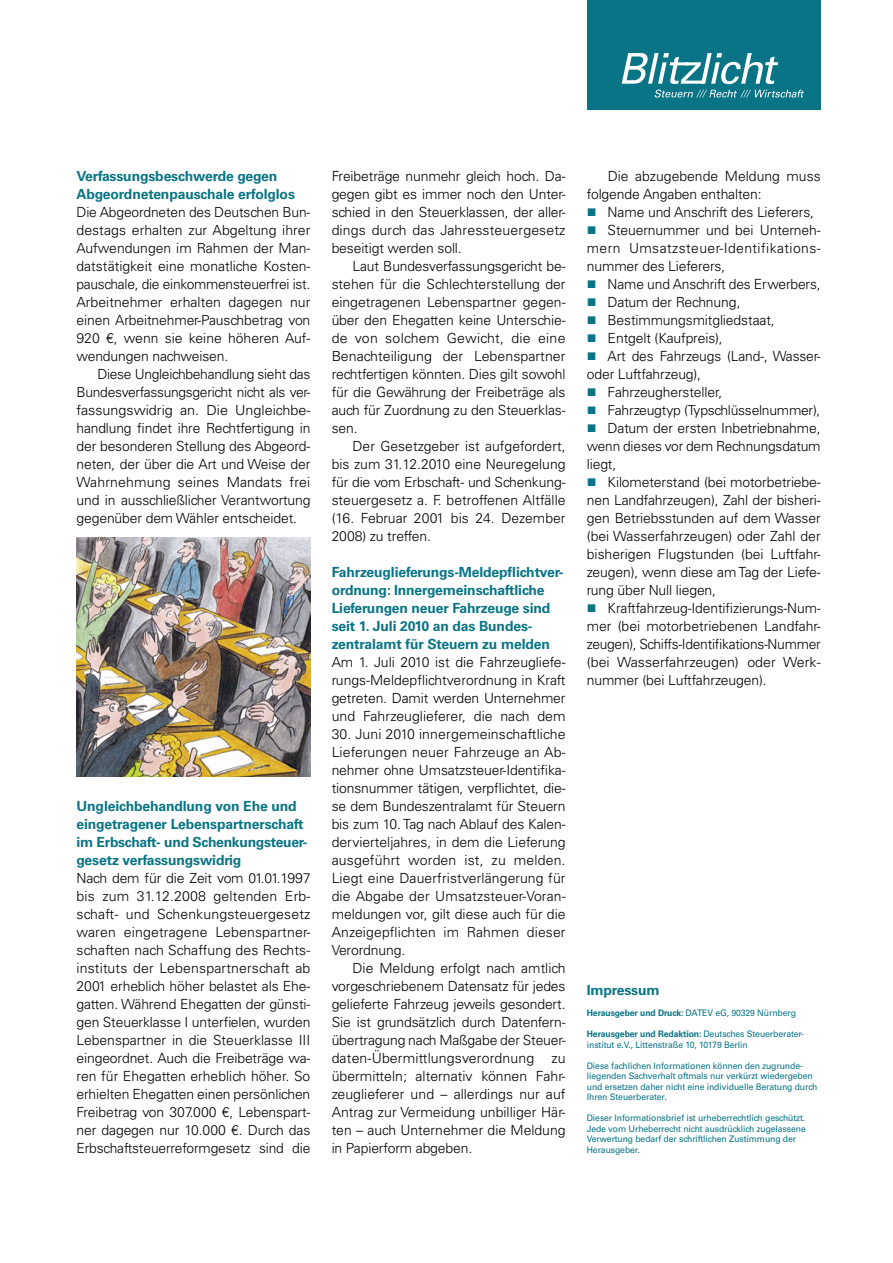
<style>
.page{position:relative;width:893px;height:1263px;background:#fff}
.page>*{position:absolute;margin:0;border:0;box-sizing:border-box;transform-origin:0 0}
.t1{font:300 13.95px/18px "Univers LT Std";letter-spacing:-.01em;color:#000}
.t2{font:700 13.95px/18px "Univers LT Std";letter-spacing:-.01em;color:#087485}
.t3{font:300 13.95px "Univers LT Std";letter-spacing:.01em;color:#000}
.t4{font:300 13.95px "Univers LT Std";letter-spacing:.03em;color:#000}
.t5{font:300 13.95px "Univers LT Std";letter-spacing:.02em;color:#000}
.t6{font:300 13.65px "Univers LT Std";letter-spacing:-.02em;color:#000}
.t7{font:9px/10.5px "Univers LT Std";letter-spacing:-.01em;color:#087485;scale:.96 1}
.s1{font-weight:700;color:#087485}
.s2{font-weight:300;color:#000}
.s3{font-weight:700}
</style>
<div class="page">
<div style="left:587px;top:0;width:234px;height:110px;background:#087485"></div>
<svg style="left:622px;top:53px;width:156px;height:31px"></svg>
<svg style="left:655px;top:90px;width:149px;height:8px"></svg>
<img style="left:77px;top:537px;width:233px;height:240px">
<p class="t2" style="left:77px;top:167px;width:202px">Verfassungsbeschwerde gegen</p>
<p class="t2" style="left:77px;top:185px;width:220px">Abgeordnetenpauschale erfolglos</p>
<p class="t1" style="left:77px;top:203px;width:235px">Die Abgeordneten des Deutschen Bun-</p>
<p class="t1" style="left:77px;top:221px;width:235px">destags erhalten zur Abgeltung ihrer</p>
<p class="t1" style="left:77px;top:239px;width:235px">Aufwendungen im Rahmen der Man-</p>
<p class="t1" style="left:77px;top:257px;width:235px">datstätigkeit eine monatliche Kosten-</p>
<p class="t1" style="left:77px;top:275px;width:235px">pauschale, die einkommensteuerfrei ist.</p>
<p class="t1" style="left:77px;top:293px;width:235px">Arbeitnehmer erhalten dagegen nur</p>
<p class="t1" style="left:77px;top:311px;width:235px">einen Arbeitnehmer-Pauschbetrag von</p>
<p class="t1" style="left:77px;top:329px;width:235px">920 €, wenn sie keine höheren Auf-</p>
<p class="t1" style="left:77px;top:347px;width:153px">wendungen nachweisen.</p>
<p class="t1" style="left:97px;top:365px;width:215px">Diese Ungleichbehandlung sieht das</p>
<p class="t1" style="left:77px;top:383px;width:235px">Bundesverfassungsgericht nicht als ver-</p>
<p class="t1" style="left:77px;top:401px;width:235px">fassungswidrig an. Die Ungleichbe-</p>
<p class="t1" style="left:77px;top:419px;width:235px">handlung findet ihre Rechtfertigung in</p>
<p class="t1" style="left:77px;top:437px;width:235px">der besonderen Stellung des Abgeord-</p>
<p class="t1" style="left:77px;top:455px;width:235px">neten, der über die Art und Weise der</p>
<p class="t3" style="left:77px;top:473px;width:235px">Wahrnehmung seines Mandats frei</p>
<p class="t1" style="left:77px;top:491px;width:235px">und in ausschließlicher Verantwortung</p>
<p class="t1" style="left:77px;top:509px;width:222px">gegenüber dem Wähler entscheidet.</p>
<p class="t1" style="left:77px;top:797px;width:235px"><span class="s1">Ungleichbehandlung von Ehe und eingetragener Lebenspartnerschaft im Erbschaft- und Schenkungsteuer&shy;gesetz verfassungswidrig<br></span>Nach dem für die Zeit vom 01.01.1997 bis zum 31.12.2008 geltenden Erb&shy;schaft- und Schenkungsteuergesetz waren eingetragene Lebenspartner&shy;schaften nach Schaffung des Rechts&shy;instituts der Lebenspartnerschaft ab 2001 erheblich höher belastet als Ehe&shy;gatten. Während Ehegatten der günsti&shy;gen Steuerklasse I unterfielen, wurden Lebenspartner in die Steuerklasse III eingeordnet. Auch die Freibeträge wa&shy;ren für Ehegatten erheblich höher. So erhielten Ehegatten einen persönlichen Freibetrag von 307.000 €, Lebenspart&shy;ner dagegen nur 10.000 €. Durch das Erbschaftsteuerreformgesetz sind die</p>
<p class="t1" style="left:332px;top:167px;width:235px">Freibeträge nunmehr gleich hoch. Da-</p>
<p class="t1" style="left:332px;top:185px;width:235px">gegen gibt es immer noch den Unter-</p>
<p class="t1" style="left:332px;top:203px;width:235px">schied in den Steuerklassen, der aller-</p>
<p class="t3" style="left:332px;top:221px;width:235px">dings durch das Jahressteuergesetz</p>
<p class="t1" style="left:332px;top:239px;width:132px">beseitigt werden soll.</p>
<p class="t1" style="left:352px;top:257px;width:215px">Laut Bundesverfassungsgericht be-</p>
<p class="t1" style="left:332px;top:275px;width:235px">stehen für die Schlechterstellung der</p>
<p class="t1" style="left:332px;top:293px;width:235px">eingetragenen Lebenspartner gegen-</p>
<p class="t1" style="left:332px;top:311px;width:235px">über den Ehegatten keine Unterschie-</p>
<p class="t5" style="left:332px;top:329px;width:235px">de von solchem Gewicht, die eine</p>
<p class="t1" style="left:332px;top:347px;width:235px">Benachteiligung der Lebenspartner</p>
<p class="t1" style="left:332px;top:365px;width:235px">rechtfertigen könnten. Dies gilt sowohl</p>
<p class="t1" style="left:332px;top:383px;width:235px">für die Gewährung der Freibeträge als</p>
<p class="t1" style="left:332px;top:401px;width:235px">auch für Zuordnung zu den Steuerklas-</p>
<p class="t1" style="left:332px;top:419px;width:27px">sen.</p>
<p class="t1" style="left:352px;top:437px;width:215px">Der Gesetzgeber ist aufgefordert,</p>
<p class="t1" style="left:332px;top:455px;width:235px">bis zum 31.12.2010 eine Neuregelung</p>
<p class="t1" style="left:332px;top:473px;width:235px">für die vom Erbschaft- und Schenkung-</p>
<p class="t1" style="left:332px;top:491px;width:235px">steuergesetz a. F. betroffenen Altfälle</p>
<p class="t1" style="left:332px;top:509px;width:235px">(16. Februar 2001 bis 24. Dezember</p>
<p class="t1" style="left:332px;top:527px;width:101px">2008) zu treffen.</p>
<p class="t2" style="left:332px;top:563px;width:235px">Fahrzeuglieferungs-Meldepflichtver&shy;ordnung: Innergemeinschaftliche Lieferungen neuer Fahrzeuge sind seit 1. Juli 2010 an das Bundes&shy;zentralamt für Steuern zu melden <span class="s2">Am 1. Juli 2010 ist die Fahrzeugliefe&shy;rungs-Meldepflichtverordnung in Kraft getreten. Damit werden Unternehmer und Fahrzeuglieferer, die nach dem</span></p>
<p class="t3" style="left:332px;top:725px;width:235px">30. Juni 2010 innergemeinschaftliche</p>
<p class="t3" style="left:332px;top:743px;width:235px">Lieferungen neuer Fahrzeuge an Ab-</p>
<p class="t1" style="left:332px;top:761px;width:235px">nehmer ohne Umsatzsteuer-Identifika-</p>
<p class="t1" style="left:332px;top:779px;width:235px">tionsnummer tätigen, verpflichtet, die-</p>
<p class="t1" style="left:332px;top:797px;width:235px">se dem Bundeszentralamt für Steuern</p>
<p class="t1" style="left:332px;top:815px;width:235px">bis zum 10. Tag nach Ablauf des Kalen-</p>
<p class="t1" style="left:332px;top:833px;width:235px">dervierteljahres, in dem die Lieferung</p>
<p class="t3" style="left:332px;top:851px;width:235px">ausgeführt worden ist, zu melden.</p>
<p class="t3" style="left:332px;top:869px;width:235px">Liegt eine Dauerfristverlängerung für</p>
<p class="t3" style="left:332px;top:887px;width:235px">die Abgabe der Umsatzsteuer-Voran-</p>
<p class="t1" style="left:332px;top:905px;width:235px">meldungen vor, gilt diese auch für die</p>
<p class="t3" style="left:332px;top:923px;width:235px">Anzeigepflichten im Rahmen dieser</p>
<p class="t1" style="left:332px;top:941px;width:75px">Verordnung.</p>
<p class="t1" style="left:352px;top:959px;width:215px">Die Meldung erfolgt nach amtlich</p>
<p class="t1" style="left:332px;top:977px;width:235px">vorgeschriebenem Datensatz für jedes</p>
<p class="t1" style="left:332px;top:995px;width:235px">gelieferte Fahrzeug jeweils gesondert.</p>
<p class="t1" style="left:332px;top:1013px;width:235px">Sie ist grundsätzlich durch Datenfern-</p>
<p class="t1" style="left:332px;top:1031px;width:235px">übertragung nach Maßgabe der Steuer-</p>
<p class="t3" style="left:332px;top:1049px;width:235px">daten-Übermittlungsverordnung zu</p>
<p class="t1" style="left:332px;top:1067px;width:235px">übermitteln; alternativ können Fahr-</p>
<p class="t1" style="left:332px;top:1085px;width:235px">zeuglieferer und – allerdings nur auf</p>
<p class="t1" style="left:332px;top:1103px;width:235px">Antrag zur Vermeidung unbilliger Här-</p>
<p class="t1" style="left:332px;top:1121px;width:235px">ten – auch Unternehmer die Meldung</p>
<p class="t1" style="left:332px;top:1139px;width:142px">in Papierform abgeben.</p>
<p class="t1" style="left:608px;top:167px;width:215px">Die abzugebende Meldung muss</p>
<p class="t1" style="left:587px;top:185px;width:176px">folgende Angaben enthalten:</p>
<p class="t1" style="left:608px;top:203px;width:208px">Name und Anschrift des Lieferers,</p>
<p class="t1" style="left:608px;top:221px;width:215px">Steuernummer und bei Unterneh-</p>
<p class="t4" style="left:587px;top:239px;width:235px">mern Umsatzsteuer-Identifikations-</p>
<p class="t1" style="left:587px;top:257px;width:140px">nummer des Lieferers,</p>
<p class="t1" style="left:608px;top:275px;width:215px">Name und Anschrift des Erwerbers,</p>
<p class="t1" style="left:608px;top:293px;width:134px">Datum der Rechnung,</p>
<p class="t1" style="left:608px;top:311px;width:169px">Bestimmungsmitgliedstaat,</p>
<p class="t1" style="left:608px;top:329px;width:117px">Entgelt (Kaufpreis),</p>
<p class="t1" style="left:608px;top:347px;width:215px">Art des Fahrzeugs (Land-, Wasser-</p>
<p class="t1" style="left:587px;top:365px;width:116px">oder Luftfahrzeug),</p>
<p class="t1" style="left:608px;top:383px;width:116px">Fahrzeughersteller,</p>
<p class="t6" style="left:608px;top:402px;width:214px">Fahrzeugtyp (Typschlüsselnummer),</p>
<p class="t1" style="left:608px;top:419px;width:215px">Datum der ersten Inbetriebnahme,</p>
<p class="t1" style="left:587px;top:437px;width:235px">wenn dieses vor dem Rechnungsdatum</p>
<p class="t1" style="left:587px;top:455px;width:31px">liegt,</p>
<p class="t1" style="left:608px;top:473px;width:215px">Kilometerstand (bei motorbetriebe-</p>
<p class="t1" style="left:587px;top:491px;width:235px">nen Landfahrzeugen), Zahl der bisheri-</p>
<p class="t1" style="left:587px;top:509px;width:235px">gen Betriebsstunden auf dem Wasser</p>
<p class="t1" style="left:587px;top:527px;width:235px">(bei Wasserfahrzeugen) oder Zahl der</p>
<p class="t1" style="left:587px;top:545px;width:235px">bisherigen Flugstunden (bei Luftfahr-</p>
<p class="t1" style="left:587px;top:563px;width:235px">zeugen), wenn diese amTag der Liefe-</p>
<p class="t1" style="left:587px;top:581px;width:131px">rung über Null liegen,</p>
<p class="t1" style="left:608px;top:599px;width:215px">Kraftfahrzeug-Identifizierungs-Num-</p>
<p class="t1" style="left:587px;top:617px;width:235px">mer (bei motorbetriebenen Landfahr-</p>
<p class="t1" style="left:587px;top:635px;width:235px">zeugen), Schiffs-Identifikations-Nummer</p>
<p class="t1" style="left:587px;top:653px;width:235px">(bei Wasserfahrzeugen) oder Werk-</p>
<p class="t1" style="left:587px;top:671px;width:181px">nummer (bei Luftfahrzeugen).</p>
<p class="t2" style="left:587px;top:981px;width:74px">Impressum</p>
<p class="t7" style="left:587px;top:1008px;width:219px"><span class="s3">Herausgeber und Druck:</span> DATEV eG, 90329 Nürnberg</p>
<p class="t7" style="left:587px;top:1029px;width:228px"><span class="s3">Herausgeber und Redaktion:</span> Deutsches Steuerberater&shy;institut e.V., Littenstraße 10, 10179 Berlin</p>
<p class="t7" style="left:587px;top:1060px;width:242px">Diese fachlichen Informationen können den zugrunde&shy;liegenden Sachverhalt oftmals nur verkürzt wiedergeben und ersetzen daher nicht eine individuelle Beratung durch Ihren Steuerberater.</p>
<p class="t7" style="left:587px;top:1113px;width:230px">Dieser Informationsbrief ist urheberrechtlich geschützt.<br>Jede vom Urheberrecht nicht ausdrücklich zugelassene Verwertung bedarf der schriftlichen Zustimmung der Herausgeber.</p>
</div>
